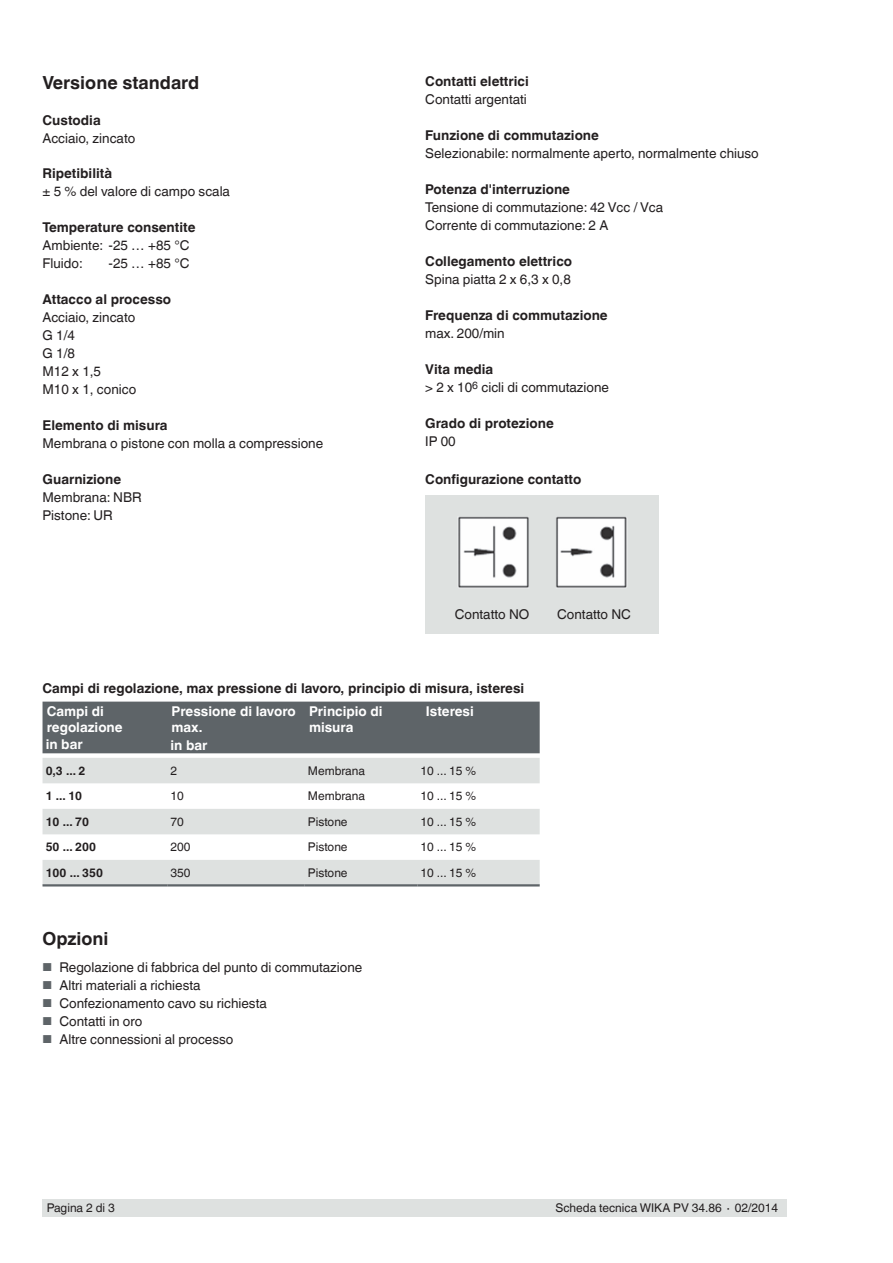
<style>
.page{position:relative;width:893px;height:1263px;background:#fff}
.page>*{position:absolute;margin:0;border:0;box-sizing:border-box;transform-origin:0 0}
.t1{font:700 18px "Helvetica World";color:#231f20}
.t2{font:13.5px/18px "Helvetica World";color:#231f20}
.t3{font:700 13.5px "Helvetica World";color:#231f20}
.t4{font:700 13.5px/16.5px "Helvetica World";color:#fff}
.t5{font:12px "Helvetica World";color:#231f20}
.t6{font:700 12px "Helvetica World";color:#231f20}
.s1{font-weight:700}
.s2{font-size:11.55px;color:#5e6468}
</style>
<div class="page">
<div style="left:43px;top:1199px;width:744px;height:17px;background:#dee1e0"></div>
<div style="left:43px;top:702px;width:497px;height:51px;background:#5e6468"></div>
<svg style="left:43px;top:758px;width:497px;height:126px;fill:#dee1e0"></svg>
<hr style="left:43px;top:884px;width:124px;height:2px;background:#5e6468">
<hr style="left:167px;top:884px;width:138px;height:2px;background:#5e6468">
<hr style="left:305px;top:884px;width:112px;height:2px;background:#5e6468">
<hr style="left:417px;top:884px;width:123px;height:2px;background:#5e6468">
<div style="left:425px;top:495px;width:234px;height:138px;background:#dee1e0"></div>
<img style="left:457px;top:516px;width:170px;height:72px">
<h1 class="t1" style="left:43px;top:73px;width:158px">Versione standard</h1>
<p class="t3" style="left:43px;top:113px;width:60px">Custodia</p>
<p class="t2" style="left:43px;top:130px;width:94px">Acciaio, zincato</p>
<p class="t3" style="left:43px;top:165px;width:71px">Ripetibilità</p>
<p class="t2" style="left:43px;top:182px;width:189px">± 5 % del valore di campo scala</p>
<p class="t3" style="left:43px;top:219px;width:154px">Temperature consentite</p>
<p class="t2" style="left:43px;top:236px;width:148px">Ambiente: -25 … +85 °C<br>Fluido:</p>
<p class="t2" style="left:109px;top:254px;width:82px">-25 … +85 °C</p>
<p class="t3" style="left:43px;top:291px;width:130px">Attacco al processo</p>
<p class="t2" style="left:43px;top:308px;width:95px">Acciaio, zincato<br>G 1/4<br>G 1/8<br>M12 x 1,5<br>M10 x 1, conico</p>
<p class="t3" style="left:43px;top:417px;width:127px">Elemento di misura</p>
<p class="t2" style="left:43px;top:434px;width:282px">Membrana o pistone con molla a compressione</p>
<p class="t3" style="left:43px;top:471px;width:80px">Guarnizione</p>
<p class="t2" style="left:43px;top:488px;width:101px">Membrana: NBR<br>Pistone: UR</p>
<p class="t3" style="left:425px;top:74px;width:105px">Contatti elettrici</p>
<p class="t2" style="left:425px;top:91px;width:103px">Contatti argentati</p>
<p class="t3" style="left:425px;top:128px;width:175px">Funzione di commutazione</p>
<p class="t2" style="left:425px;top:145px;width:335px">Selezionabile: normalmente aperto, normalmente chiuso</p>
<p class="t3" style="left:425px;top:182px;width:146px">Potenza d'interruzione</p>
<p class="t2" style="left:425px;top:199px;width:240px">Tensione di commutazione: 42 Vcc / Vca<br>Corrente di commutazione: 2 A</p>
<p class="t3" style="left:425px;top:254px;width:148px">Collegamento elettrico</p>
<p class="t2" style="left:425px;top:271px;width:147px">Spina piatta 2 x 6,3 x 0,8</p>
<p class="t3" style="left:425px;top:308px;width:184px">Frequenza di commutazione</p>
<p class="t2" style="left:425px;top:325px;width:81px">max. 200/min</p>
<p class="t2" style="left:425px;top:361px;width:185px"><span class="s1">Vita media<br></span>&gt; 2 x 10<sup>6</sup> cicli di commutazione</p>
<p class="t3" style="left:425px;top:416px;width:130px">Grado di protezione</p>
<p class="t2" style="left:425px;top:433px;width:32px">IP 00</p>
<p class="t3" style="left:425px;top:472px;width:158px">Configurazione contatto</p>
<p class="t2" style="left:455px;top:605px;width:76px">Contatto NO</p>
<p class="t2" style="left:557px;top:605px;width:75px">Contatto NC</p>
<p class="t3" style="left:43px;top:681px;width:483px">Campi di regolazione, max pressione di lavoro, principio di misura, isteresi</p>
<p class="t4" style="left:47px;top:703px;width:77px">Campi di regolazione</p>
<p class="t4" style="left:171px;top:703px;width:126px">Pressione di lavoro max.</p>
<p class="t4" style="left:309px;top:703px;width:75px">Principio di misura</p>
<p class="t4" style="left:426px;top:703px;width:49px">Isteresi</p>
<p class="t4" style="left:46px;top:736px;width:39px">in bar</p>
<p class="t4" style="left:170px;top:737px;width:39px">in bar</p>
<p class="t6" style="left:46px;top:764px;width:41px">0,3 ... 2</p>
<p class="t5" style="left:170px;top:764px;width:8px">2</p>
<p class="t5" style="left:308px;top:764px;width:59px">Membrana</p>
<p class="t5" style="left:421px;top:764px;width:57px">10 ... 15 %</p>
<p class="t6" style="left:46px;top:789px;width:38px">1 ... 10</p>
<p class="t5" style="left:170px;top:789px;width:15px">10</p>
<p class="t5" style="left:308px;top:789px;width:59px">Membrana</p>
<p class="t5" style="left:421px;top:789px;width:57px">10 ... 15 %</p>
<p class="t6" style="left:46px;top:815px;width:45px">10 ... 70</p>
<p class="t5" style="left:170px;top:815px;width:15px">70</p>
<p class="t5" style="left:308px;top:815px;width:41px">Pistone</p>
<p class="t5" style="left:421px;top:815px;width:57px">10 ... 15 %</p>
<p class="t6" style="left:46px;top:840px;width:52px">50 ... 200</p>
<p class="t5" style="left:170px;top:840px;width:22px">200</p>
<p class="t5" style="left:308px;top:840px;width:41px">Pistone</p>
<p class="t5" style="left:421px;top:840px;width:57px">10 ... 15 %</p>
<p class="t6" style="left:46px;top:866px;width:59px">100 ... 350</p>
<p class="t5" style="left:170px;top:866px;width:22px">350</p>
<p class="t5" style="left:308px;top:866px;width:41px">Pistone</p>
<p class="t5" style="left:421px;top:866px;width:57px">10 ... 15 %</p>
<h1 class="t1" style="left:43px;top:928px;width:67px">Opzioni</h1>
<p class="t2" style="left:43px;top:958px;width:321px"><span class="s2">■</span> Regolazione di fabbrica del punto di commutazione</p>
<p class="t2" style="left:43px;top:976px;width:160px"><span class="s2">■</span> Altri materiali a richiesta</p>
<p class="t2" style="left:43px;top:994px;width:226px"><span class="s2">■</span> Confezionamento cavo su richiesta</p>
<p class="t2" style="left:43px;top:1012px;width:101px"><span class="s2">■</span> Contatti in oro</p>
<p class="t2" style="left:43px;top:1030px;width:192px"><span class="s2">■</span> Altre connessioni al processo</p>
<p class="t5" style="left:47px;top:1201px;width:70px">Pagina 2 di 3</p>
<p class="t5" style="left:555px;top:1201px;width:224px">Scheda tecnica WIKA PV 34.86 ∙ 02/2014</p>
</div>
